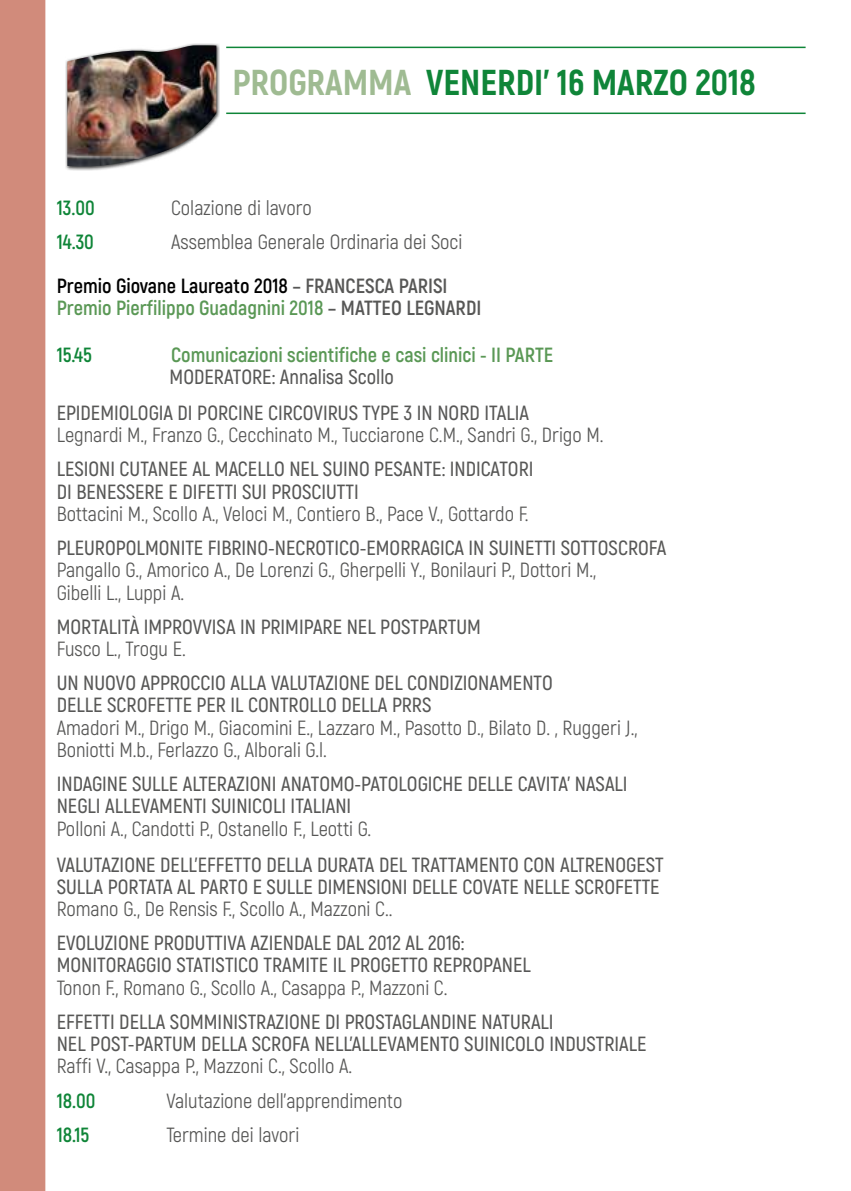
<style>
.page{position:relative;width:851px;height:1191px;background:#fff}
.page>*{position:absolute;margin:0;border:0;box-sizing:border-box;transform-origin:0 0}
.t1{font:800 36px "Akrobat";color:#0f8538}
.t2{font:600 20.6px/22.2px "Akrobat";color:#575756}
.t3{font:20.6px/22.2px "Akrobat";color:#575756}
.t4{font:700 20.6px "Akrobat";color:#5a9855}
.t5{font:700 20.6px "Akrobat";color:#0f8538}
.s1{color:#9fbb92}
.s2{font-weight:700;color:#000}
.s3{font-weight:700}
.s4{color:#575756}
</style>
<div class="page">
<div style="left:65px;top:43px;width:155px;height:128px;background:#000;opacity:.75"></div>
<img style="left:67px;top:45px;width:149px;height:125px">
<div style="left:0;top:0;width:45px;height:1191px;background:#d18b7b"></div>
<hr style="left:226px;top:113px;width:579px;height:1px;background:#0f8538">
<hr style="left:226px;top:47px;width:579px;height:1px;background:#0f8538">
<h1 class="t1" style="left:232px;top:60px;width:525px"><span class="s1">PROGRAMMA</span> VENERDI’ 16 MARZO 2018</h1>
<p class="t5" style="left:57px;top:194px;width:40px">13.00</p>
<p class="t3" style="left:171px;top:196px;width:142px">Colazione di lavoro</p>
<p class="t5" style="left:57px;top:229px;width:39px">14.30</p>
<p class="t3" style="left:57px;top:219px;width:407px;line-height:44.4px;text-indent:114px">Assemblea Generale Ordinaria dei Soci<br><span class="s2">Premio Giovane Laureato 2018</span> <span class="s3">– FRANCESCA PARISI</span></p>
<p class="t4" style="left:57px;top:295px;width:426px">Premio Pierfilippo Guadagnini 2018 <span class="s4">– MATTEO LEGNARDI</span></p>
<p class="t5" style="left:57px;top:342px;width:37px">15.45</p>
<p class="t4" style="left:171px;top:342px;width:383px">Comunicazioni scientifiche e casi clinici - II PARTE</p>
<p class="t2" style="left:57px;top:359px;width:474px;line-height:36px;text-indent:113px">MODERATORE: Annalisa Scollo<br>EPIDEMIOLOGIA DI PORCINE CIRCOVIRUS TYPE 3 IN NORD ITALIA</p>
<p class="t3" style="left:57px;top:424px;width:548px">Legnardi M., Franzo G., Cecchinato M., Tucciarone C.M., Sandri G., Drigo M.</p>
<p class="t2" style="left:57px;top:458px;width:478px">LESIONI CUTANEE AL MACELLO NEL SUINO PESANTE: INDICATORI<br>DI BENESSERE E DIFETTI SUI PROSCIUTTI</p>
<p class="t3" style="left:57px;top:502px;width:473px">Bottacini M., Scollo A., Veloci M., Contiero B., Pace V., Gottardo F.</p>
<p class="t2" style="left:57px;top:537px;width:611px">PLEUROPOLMONITE FIBRINO-NECROTICO-EMORRAGICA IN SUINETTI SOTTOSCROFA</p>
<p class="t3" style="left:57px;top:559px;width:541px">Pangallo G., Amorico A., De Lorenzi G., Gherpelli Y., Bonilauri P., Dottori M.,<br>Gibelli L., Luppi A.</p>
<p class="t2" style="left:57px;top:615px;width:426px">MORTALITÀ IMPROVVISA IN PRIMIPARE NEL POSTPARTUM</p>
<p class="t3" style="left:57px;top:637px;width:130px">Fusco L., Trogu E.</p>
<p class="t2" style="left:57px;top:672px;width:497px">UN NUOVO APPROCCIO ALLA VALUTAZIONE DEL CONDIZIONAMENTO<br>DELLE SCROFETTE PER IL CONTROLLO DELLA PRRS</p>
<p class="t3" style="left:57px;top:716px;width:582px">Amadori M., Drigo M., Giacomini E., Lazzaro M., Pasotto D., Bilato D. , Ruggeri J.,<br>Boniotti M.b., Ferlazzo G., Alborali G.l.</p>
<p class="t2" style="left:57px;top:772px;width:572px">INDAGINE SULLE ALTERAZIONI ANATOMO-PATOLOGICHE DELLE CAVITA’ NASALI<br>NEGLI ALLEVAMENTI SUINICOLI ITALIANI</p>
<p class="t3" style="left:57px;top:817px;width:316px">Polloni A., Candotti P., Ostanello F., Leotti G.</p>
<p class="t2" style="left:57px;top:853px;width:608px">VALUTAZIONE DELL’EFFETTO DELLA DURATA DEL TRATTAMENTO CON ALTRENOGEST<br>SULLA PORTATA AL PARTO E SULLE DIMENSIONI DELLE COVATE NELLE SCROFETTE</p>
<p class="t3" style="left:57px;top:897px;width:337px">Romano G., De Rensis F., Scollo A., Mazzoni C..</p>
<p class="t2" style="left:57px;top:932px;width:475px">EVOLUZIONE PRODUTTIVA AZIENDALE DAL 2012 AL 2016:<br>MONITORAGGIO STATISTICO TRAMITE IL PROGETTO REPROPANEL</p>
<p class="t3" style="left:57px;top:976px;width:392px">Tonon F., Romano G., Scollo A., Casappa P., Mazzoni C.</p>
<p class="t2" style="left:57px;top:1010px;width:591px">EFFETTI DELLA SOMMINISTRAZIONE DI PROSTAGLANDINE NATURALI<br>NEL POST-PARTUM DELLA SCROFA NELL’ALLEVAMENTO SUINICOLO INDUSTRIALE</p>
<p class="t3" style="left:57px;top:1055px;width:297px">Raffi V., Casappa P., Mazzoni C., Scollo A.</p>
<p class="t5" style="left:57px;top:1087px;width:40px">18.00</p>
<p class="t3" style="left:166px;top:1089px;width:237px">Valutazione dell’apprendimento</p>
<p class="t5" style="left:57px;top:1121px;width:34px">18.15</p>
<p class="t3" style="left:166px;top:1123px;width:134px">Termine dei lavori</p>
</div>
